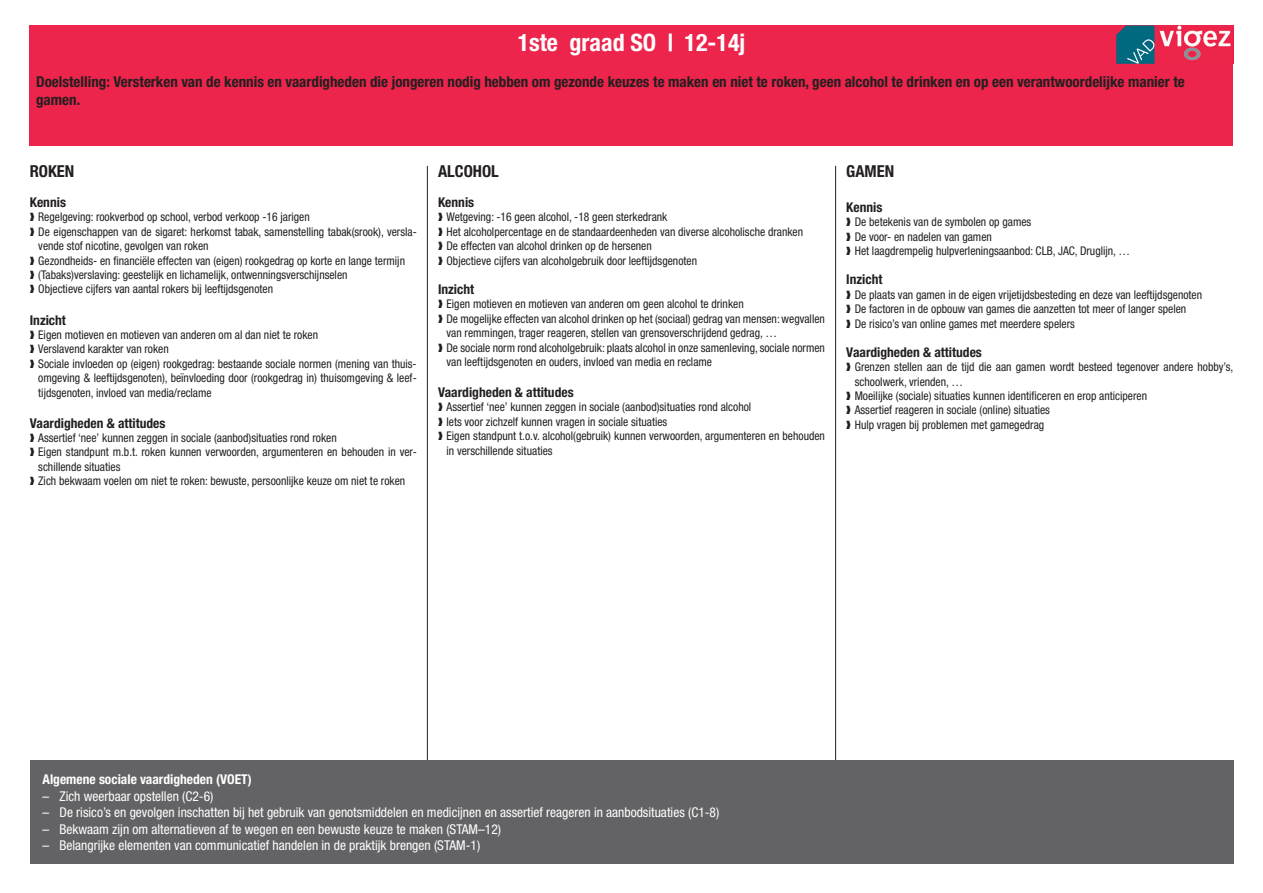
<style>
.page{position:relative;width:1263px;height:893px;background:#fff}
.page>*{position:absolute;margin:0;border:0;box-sizing:border-box;transform-origin:0 0}
.t1{font:700 condensed 24px "Helvetica Neue LT";color:#fff}
.t2{font:700 condensed 16.5px "Helvetica Neue LT";color:#231f20}
.t3{font:700 condensed 15px/18px "Helvetica Neue LT";color:#231f20}
.t4{font:condensed 13.5px "Helvetica Neue LT";color:#fff}
.t5{font:700 condensed 13.5px "Helvetica Neue LT";color:#231f20}
.t6{font:700 condensed 13.5px "Helvetica Neue LT";color:#fff}
.t7{font:condensed 12px/14.4px "Helvetica Neue LT";color:#231f20}
</style>
<div class="page">
<hr style="left:427px;top:166px;width:1px;height:697px;background:#231f20">
<hr style="left:835px;top:166px;width:1px;height:697px;background:#231f20">
<div style="left:30px;top:760px;width:1203px;height:103px;background:#636366"></div>
<div style="left:30px;top:26px;width:1203px;height:120px;background:#ed244b"></div>
<svg style="left:1116px;top:26px;width:38px;height:38px"></svg>
<img style="left:1159px;top:26px;width:72px;height:35px">
<h1 class="t1" style="left:518px;top:28px;width:229px">1ste graad SO | 12-14j</h1>
<p class="t3" style="left:36px;top:72px;width:1150px">Doelstelling: Versterken van de kennis en vaardigheden die jongeren nodig hebben om gezonde keuzes te maken en niet te roken, geen alcohol te drinken en op een verantwoordelijke manier te gamen.</p>
<h2 class="t2" style="left:30px;top:161px;width:46px">ROKEN</h2>
<p class="t5" style="left:30px;top:194px;width:38px">Kennis</p>
<p class="t7" style="left:30px;top:210px;width:282px">❱ Regelgeving: rookverbod op school, verbod verkoop -16 jarigen</p>
<p class="t7" style="left:30px;top:224px;width:388px">❱ De eigenschappen van de sigaret: herkomst tabak, samenstelling tabak(srook), versla-</p>
<p class="t7" style="left:38px;top:239px;width:172px">vende stof nicotine, gevolgen van roken</p>
<p class="t7" style="left:30px;top:253px;width:377px">❱ Gezondheids- en financiële effecten van (eigen) rookgedrag op korte en lange termijn</p>
<p class="t7" style="left:30px;top:268px;width:319px">❱ (Tabaks)verslaving: geestelijk en lichamelijk, ontwenningsverschijnselen</p>
<p class="t7" style="left:30px;top:282px;width:245px">❱ Objectieve cijfers van aantal rokers bij leeftijdsgenoten</p>
<p class="t5" style="left:30px;top:312px;width:38px">Inzicht</p>
<p class="t7" style="left:30px;top:327px;width:290px">❱ Eigen motieven en motieven van anderen om al dan niet te roken</p>
<p class="t7" style="left:30px;top:342px;width:141px">❱ Verslavend karakter van roken</p>
<p class="t7" style="left:30px;top:356px;width:388px">❱ Sociale invloeden op (eigen) rookgedrag: bestaande sociale normen (mening van thuis-</p>
<p class="t7" style="left:38px;top:371px;width:380px">omgeving &amp; leeftijdsgenoten), beïnvloeding door (rookgedrag in) thuisomgeving &amp; leef-</p>
<p class="t7" style="left:38px;top:385px;width:175px">tijdsgenoten, invloed van media/reclame</p>
<p class="t5" style="left:30px;top:415px;width:137px">Vaardigheden &amp; attitudes</p>
<p class="t7" style="left:30px;top:430px;width:308px">❱ Assertief ‘nee’ kunnen zeggen in sociale (aanbod)situaties rond roken</p>
<p class="t7" style="left:30px;top:445px;width:388px">❱ Eigen standpunt m.b.t. roken kunnen verwoorden, argumenteren en behouden in ver-</p>
<p class="t7" style="left:38px;top:459px;width:84px">schillende situaties</p>
<p class="t7" style="left:30px;top:474px;width:377px">❱ Zich bekwaam voelen om niet te roken: bewuste, persoonlijke keuze om niet te roken</p>
<h2 class="t2" style="left:438px;top:161px;width:62px">ALCOHOL</h2>
<p class="t5" style="left:438px;top:194px;width:38px">Kennis</p>
<p class="t7" style="left:438px;top:210px;width:367px">❱ Wetgeving: -16 geen alcohol, -18 geen sterkedrank<br>❱ Het alcoholpercentage en de standaardeenheden van diverse alcoholische dranken ❱ De effecten van alcohol drinken op de hersenen<br>❱ Objectieve cijfers van alcoholgebruik door leeftijdsgenoten</p>
<p class="t5" style="left:438px;top:281px;width:38px">Inzicht</p>
<p class="t7" style="left:438px;top:297px;width:307px">❱ Eigen motieven en motieven van anderen om geen alcohol te drinken</p>
<p class="t7" style="left:438px;top:311px;width:388px">❱ De mogelijke effecten van alcohol drinken op het (sociaal) gedrag van mensen: wegvallen</p>
<p class="t7" style="left:446px;top:326px;width:332px">van remmingen, trager reageren, stellen van grensoverschrijdend gedrag, …</p>
<p class="t7" style="left:438px;top:340px;width:388px">❱ De sociale norm rond alcoholgebruik: plaats alcohol in onze samenleving, sociale normen</p>
<p class="t7" style="left:446px;top:354px;width:267px">van leeftijdsgenoten en ouders, invloed van media en reclame</p>
<p class="t5" style="left:438px;top:384px;width:137px">Vaardigheden &amp; attitudes</p>
<p class="t7" style="left:438px;top:400px;width:315px">❱ Assertief ‘nee’ kunnen zeggen in sociale (aanbod)situaties rond alcohol</p>
<p class="t7" style="left:438px;top:414px;width:231px">❱ Iets voor zichzelf kunnen vragen in sociale situaties</p>
<p class="t7" style="left:438px;top:429px;width:388px">❱ Eigen standpunt t.o.v. alcohol(gebruik) kunnen verwoorden, argumenteren en behouden</p>
<p class="t7" style="left:446px;top:443px;width:108px">in verschillende situaties</p>
<h2 class="t2" style="left:846px;top:161px;width:49px">GAMEN</h2>
<p class="t5" style="left:846px;top:199px;width:38px">Kennis</p>
<p class="t7" style="left:846px;top:215px;width:285px">❱ De betekenis van de symbolen op games<br>❱ De voor- en nadelen van gamen<br>❱ Het laagdrempelig hulpverleningsaanbod: CLB, JAC, Druglijn, …</p>
<p class="t5" style="left:846px;top:271px;width:38px">Inzicht</p>
<p class="t7" style="left:846px;top:287px;width:357px">❱ De plaats van gamen in de eigen vrijetijdsbesteding en deze van leeftijdsgenoten ❱ De factoren in de opbouw van games die aanzetten tot meer of langer spelen<br>❱ De risico’s van online games met meerdere spelers</p>
<p class="t5" style="left:846px;top:344px;width:137px">Vaardigheden &amp; attitudes</p>
<p class="t7" style="left:846px;top:360px;width:388px">❱ Grenzen stellen aan de tijd die aan gamen wordt besteed tegenover andere hobby’s,</p>
<p class="t7" style="left:855px;top:374px;width:110px">schoolwerk, vrienden, …</p>
<p class="t7" style="left:846px;top:388px;width:302px">❱ Moeilijke (sociale) situaties kunnen identificeren en erop anticiperen</p>
<p class="t7" style="left:846px;top:403px;width:205px">❱ Assertief reageren in sociale (online) situaties</p>
<p class="t7" style="left:846px;top:417px;width:200px">❱ Hulp vragen bij problemen met gamegedrag</p>
<p class="t6" style="left:43px;top:771px;width:211px">Algemene sociale vaardigheden (VOET)</p>
<p class="t4" style="left:43px;top:788px;width:172px">– Zich weerbaar opstellen (C2-6)</p>
<p class="t4" style="left:43px;top:805px;width:678px">– De risico’s en gevolgen inschatten bij het gebruik van genotsmiddelen en medicijnen en assertief reageren in aanbodsituaties (C1-8)</p>
<p class="t4" style="left:43px;top:821px;width:460px">– Bekwaam zijn om alternatieven af te wegen en een bewuste keuze te maken (STAM–12)</p>
<p class="t4" style="left:43px;top:838px;width:439px">– Belangrijke elementen van communicatief handelen in de praktijk brengen (STAM-1)</p>
</div>
